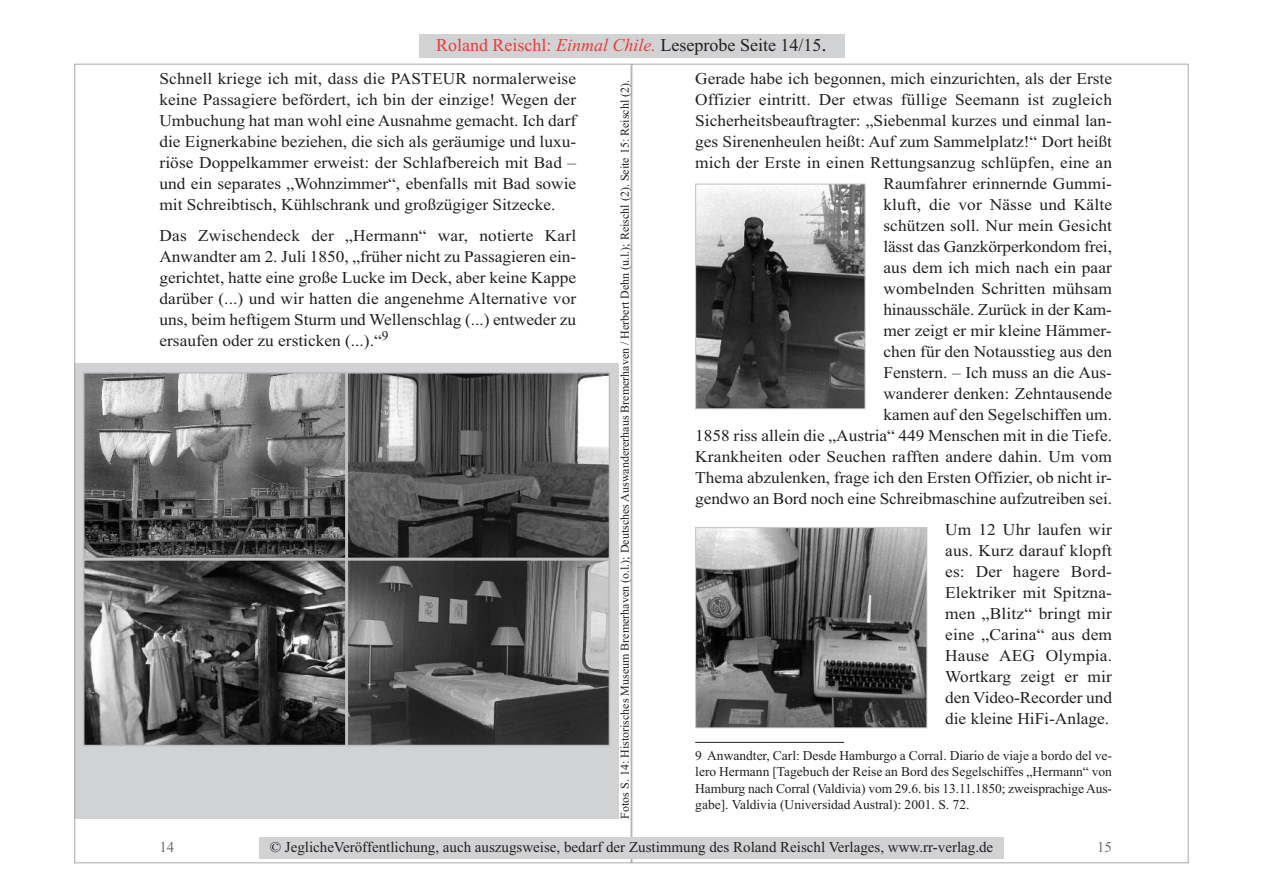
<style>
.page{position:relative;width:1263px;height:893px;background:#fff}
.page>*{position:absolute;margin:0;border:0;box-sizing:border-box;transform-origin:0 0}
.t1{font:18px "Times New Roman";color:#231f20}
.t2{font:16.5px/21px "Times New Roman";color:#231f20;text-align:justify;scale:1.05 1}
.t3{font:15px "Times New Roman";color:#231f20}
.t4{font:15px "Times New Roman";color:#6c6d70}
.t5{font:13.5px/16.2px "Times New Roman";color:#231f20;text-align:justify}
.t6{font:12px "Times New Roman";color:#231f20}
.s1{color:#ee3939}
.s2{font-style:italic;color:#ee3939}
.s3{font-size:21px}
</style>
<div class="page">
<div style="left:74px;top:364px;width:545px;height:454px;background:#d1d2d4"></div>
<img style="left:86px;top:562px;width:258px;height:181px">
<div style="left:83px;top:559px;width:264px;height:187px;border:2px solid #bcbdc0"></div>
<img style="left:350px;top:375px;width:257px;height:181px">
<div style="left:347px;top:372px;width:263px;height:187px;border:2px solid #bcbdc0"></div>
<img style="left:350px;top:562px;width:257px;height:181px">
<div style="left:347px;top:559px;width:263px;height:187px;border:2px solid #bcbdc0"></div>
<img style="left:86px;top:375px;width:258px;height:181px">
<div style="left:83px;top:372px;width:264px;height:187px;border:2px solid #bcbdc0"></div>
<img style="left:697px;top:186px;width:166px;height:221px">
<div style="left:695px;top:184px;width:170px;height:225px;border:1px solid #bcbdc0"></div>
<hr style="left:695px;top:742px;width:149px;height:1px;background:#231f20">
<img style="left:697px;top:529px;width:228px;height:197px">
<div style="left:695px;top:527px;width:232px;height:201px;border:1px solid #bcbdc0"></div>
<div style="left:259px;top:838px;width:744px;height:21px;background:#d1d2d4"></div>
<div style="left:419px;top:34px;width:425px;height:23px;background:#d1d2d4"></div>
<p class="t1" style="left:436px;top:34px;width:392px"><span class="s1">Roland Reischl:</span> <span class="s2">Einmal Chile.</span> Leseprobe Seite 14/15<span class="s3">.</span></p>
<p class="t2" style="left:159px;top:68px;width:398px">Schnell kriege ich mit, dass die PASTEUR normalerweise keine Passagiere befördert, ich bin der einzige! Wegen der Umbuchung hat man wohl eine Ausnahme gemacht. Ich darf die Eignerkabine beziehen, die sich als geräumige und luxu&shy;riöse Doppelkammer erweist: der Schlafbereich mit Bad – und ein separates „Wohnzimmer“, ebenfalls mit Bad sowie mit Schreibtisch, Kühlschrank und großzügiger Sitzecke.</p>
<p class="t2" style="left:159px;top:225px;width:398px">Das Zwischendeck der „Hermann“ war, notierte Karl Anwandter am 2. Juli 1850, „früher nicht zu Passagieren ein&shy;gerichtet, hatte eine große Lucke im Deck, aber keine Kappe darüber (...) und wir hatten die angenehme Alternative vor uns, beim heftigem Sturm und Wellenschlag (...) entweder zu ersaufen oder zu ersticken (...).“<sup>9</sup></p>
<p class="t2" style="left:695px;top:68px;width:398px;text-align:right">Gerade habe ich begonnen, mich einzurichten, als der Erste Offizier eintritt. Der etwas füllige Seemann ist zugleich Sicherheitsbeauftragter: „Siebenmal kurzes und einmal lan&shy;ges Sirenenheulen heißt: Auf zum Sammelplatz!“ Dort heißt mich der Erste in einen Rettungsanzug schlüpfen, eine an Raumfahrer erinnernde Gummi-<br>kluft, die vor Nässe und Kälte<br>schützen soll. Nur mein Gesicht<br>lässt das Ganzkörperkondom frei,<br>aus dem ich mich nach ein paar<br>wombelnden Schritten mühsam<br>hinausschäle. Zurück in der Kam-<br>mer zeigt er mir kleine Hämmer-<br>chen für den Notausstieg aus den<br>Fenstern. – Ich muss an die Aus-<br>wanderer denken: Zehntausende<br>kamen auf den Segelschiffen um.<br>1858 riss allein die „Austria“ 449 Menschen mit in die Tiefe.<br>Krankheiten oder Seuchen rafften andere dahin. Um vom Thema abzulenken, frage ich den Ersten Offizier, ob nicht ir&shy;gendwo an Bord noch eine Schreibmaschine aufzutreiben sei.</p>
<p class="t2" style="left:945px;top:519px;width:160px">Um 12 Uhr laufen wir aus. Kurz darauf klopft es: Der hagere Bord-Elektriker mit Spitzna&shy;men „Blitz“ bringt mir eine „Carina“ aus dem Hause AEG Olympia.<br>Wortkarg zeigt er mir den Video-Recorder und die kleine HiFi-Anlage.</p>
<p class="t5" style="left:695px;top:747px;width:418px">9 Anwandter, Carl: Desde Hamburgo a Corral. Diario de viaje a bordo del ve&shy;lero Hermann [Tagebuch der Reise an Bord des Segelschiffes „Hermann“ von Hamburg nach Corral (Valdivia) vom 29.6. bis 13.11.1850; zweisprachige Aus&shy;gabe]. Valdivia (Universidad Austral): 2001. S. 72.</p>
<p class="t6" style="left:618px;top:818px;width:740px;rotate:-90deg">Fotos S. 14: Historisches Museum Bremerhaven (o.l.); Deutsches Auswandererhaus Bremerhaven / Herbert Dehn (u.l.); Reischl (2). Seite 15: Reischl (2).</p>
<p class="t3" style="left:270px;top:838px;width:725px">© JeglicheVeröffentlichung, auch auszugsweise, bedarf der Zustimmung des Roland Reischl Verlages, www.rr-verlag.de</p>
<p class="t4" style="left:159px;top:838px;width:16px">14</p>
<p class="t4" style="left:1097px;top:838px;width:16px">15</p>
</div>
